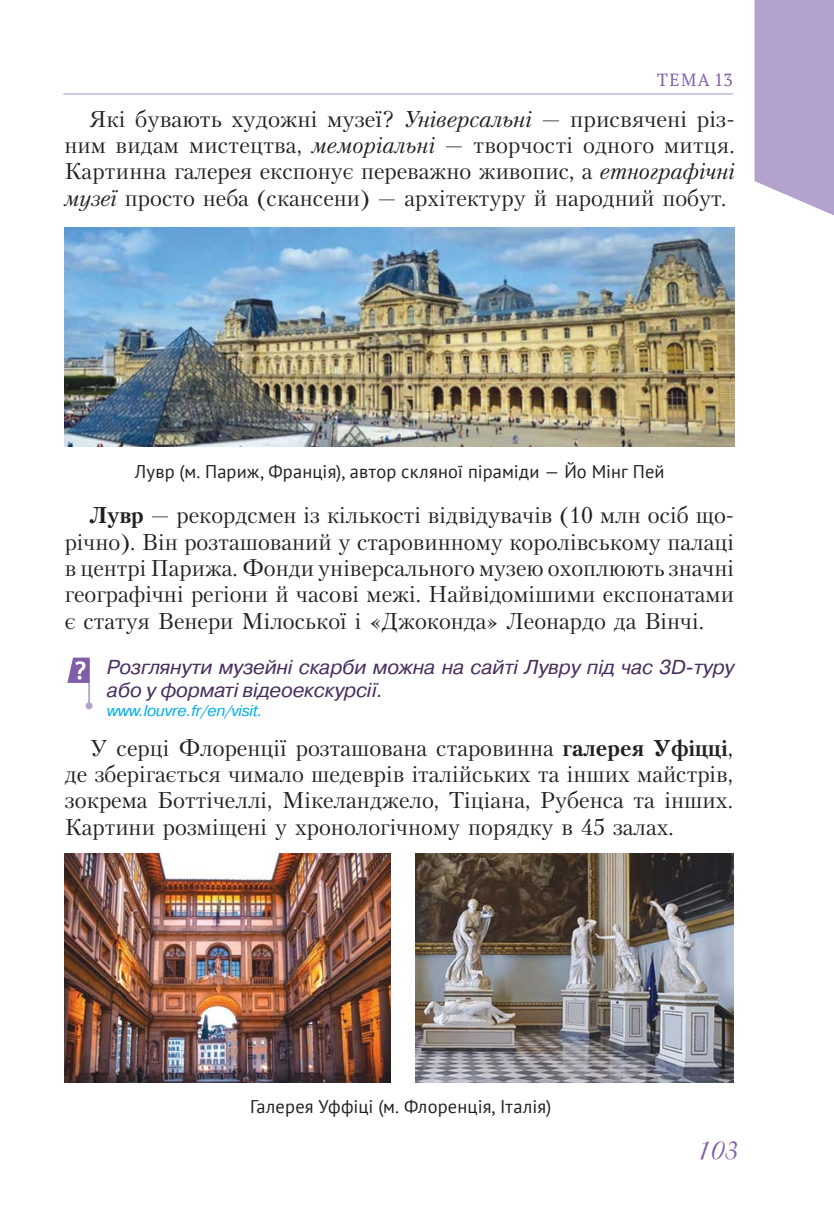
<style>
.page{position:relative;width:834px;height:1221px;background:#fff}
.page>*{position:absolute;margin:0;border:0;box-sizing:border-box;transform-origin:0 0}
.t1{font:31.5px "Cassandra";color:#805fa8}
.t2{font:22.75px/26.2px "Petersburg C";color:#231f20;text-align:justify}
.t3{font:italic 20.12px/22.8px "Pragmatica C";letter-spacing:-.01em;color:#472e5f}
.t4{font:18.38px "PT Sans";letter-spacing:.005em;color:#231f20}
.t5{font:17.5px "PT Serif";letter-spacing:.08em;color:#805fa8}
.t6{font:italic 15.75px "Pragmatica C";letter-spacing:-.02em;color:#00aeef}
.s1{font-style:italic}
.s2{font-weight:700}
.s3{color:#fff}
</style>
<div class="page">
<hr style="left:63px;top:94px;width:670px;height:1px;background:#a893c6">
<svg style="left:754px;top:0;width:79px;height:215px;background:#baa9d2"></svg>
<img style="left:64px;top:228px;width:670px;height:219px">
<hr style="left:88px;top:658px;width:2px;height:47px;background:#b4a2ce">
<div style="left:86px;top:702px;width:7px;height:7px;background:#b4a2ce;border-radius:50%"></div>
<svg style="left:67px;top:657px;width:23px;height:26px"></svg>
<img style="left:64px;top:853px;width:327px;height:229px">
<img style="left:415px;top:853px;width:317px;height:229px">
<p class="t5" style="left:657px;top:68px;width:77px">ТЕМА 13</p>
<p class="t2" style="left:64px;top:106px;width:671px;text-indent:25px">Які бувають художні музеї? <span class="s1">Універсальні</span> — присвячені різ&shy;ним видам мистецтва, <span class="s1">меморіальні</span> — творчості одного митця.<br>Картинна галерея експонує переважно живопис, а <span class="s1">етнографічні музеї</span> просто неба (скансени) — архітектуру й народний побут.</p>
<p class="t4" style="left:135px;top:462px;width:531px">Лувр (м. Париж, Франція), автор скляної піраміди — Йо Мінг Пей</p>
<p class="t2" style="left:65px;top:503px;width:670px;text-indent:25px"><span class="s2">Лувр</span> — рекордсмен із кількості відвідувачів (10 млн осіб що&shy;річно). Він розташований у старовинному королівському палаці в центрі Парижа. Фонди універсального музею охоплюють значні географічні регіони й часові межі. Найвідомішими експонатами є статуя Венери Мілоської і «Джоконда» Леонардо да Вінчі.</p>
<p class="t3" style="left:107px;top:658px;width:629px">Розглянути музейні скарби можна на сайті Лувру під час 3D-туру або у форматі відеоекскурсії.</p>
<p class="t6" style="left:107px;top:705px;width:157px">www.louvre.fr/en/visit.</p>
<p class="t2" style="left:65px;top:735px;width:669px;text-indent:25px">У серці Флоренції розташована старовинна <span class="s2">галерея Уфіцці</span>, де зберігається чимало шедеврів італійських та інших майстрів, зокрема Боттічеллі, Мікеланджело, Тіціана, Рубенса та інших.<br>Картини розміщені у хронологічному порядку в 45 залах.</p>
<p class="t4" style="left:250px;top:1095px;width:302px">Галерея Уффіці (м. Флоренція, Італія)</p>
<h1 class="t1" style="left:695px;top:1128px;width:43px"><span class="s3">1</span>03</h1>
</div>
